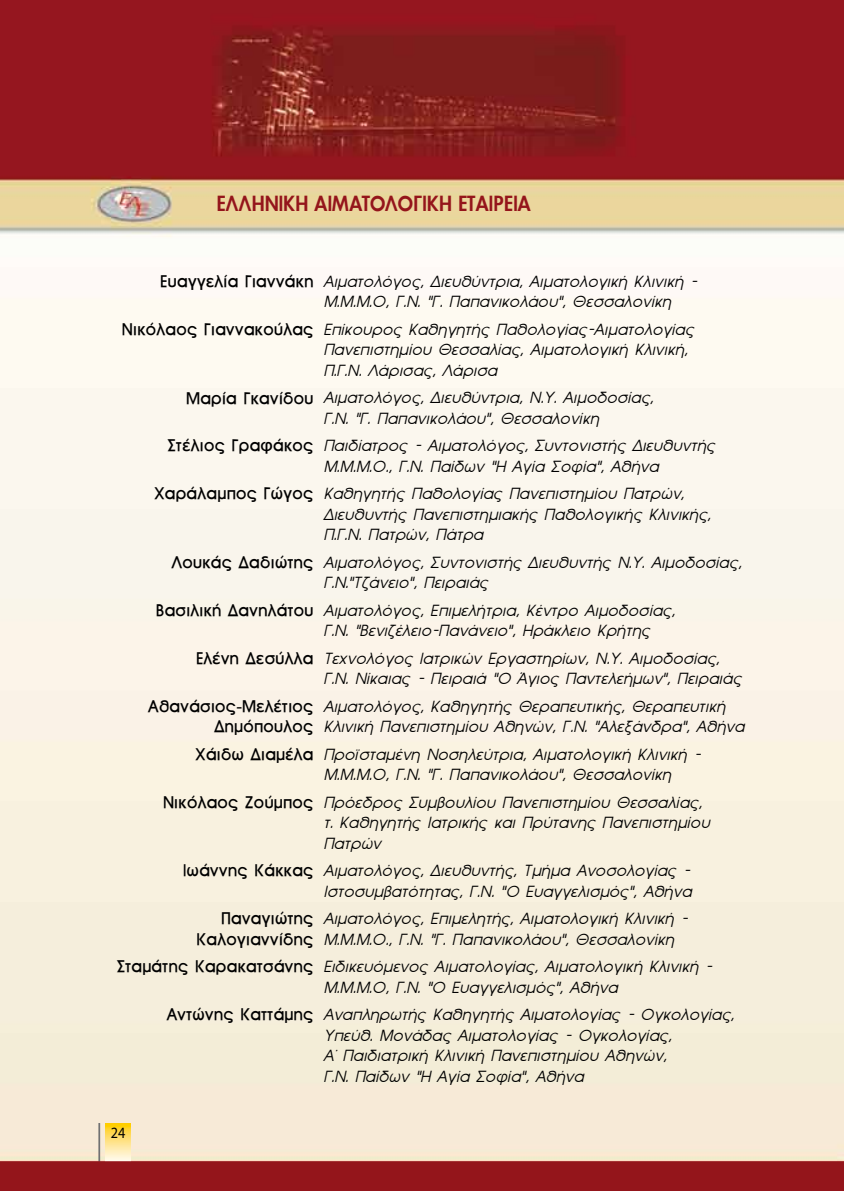
<style>
.page{position:relative;width:844px;height:1191px;background:#fff}
.page>*{position:absolute;margin:0;border:0;box-sizing:border-box;transform-origin:0 0}
.t1{font:24.5px "UB Future Bold";color:#94151b;scale:.9 1}
.t2{font:17.15px/20.5px "UB Front Italic";color:#000}
.t3{font:17.15px/20.5px "UB Front Bold";color:#000;text-align:right}
.t4{font:15.75px "Myriad Pro";color:#000;scale:.9 1}
.s1{font-family:"UB Front Bold"}
</style>
<div class="page">
<img style="left:0;top:0;width:844px;height:1191px">
<hr style="left:98px;top:1123px;width:2px;height:39px;background:#707172">
<svg style="left:106px;top:1123px;width:24px;height:38px"></svg>
<div style="left:0;top:1161px;width:843px;height:30px;background:#94151b"></div>
<h1 class="t1" style="left:216px;top:191px;width:350px">ΕΛΛΗΝΙΚΗ ΑΙΜΑΤΟΛΟΓΙΚΗ ΕΤΑΙΡΕΙΑ</h1>
<p class="t2" style="left:322px;top:271px;width:372px;text-indent:-163px"><span class="s1">Ευαγγελία Γιαννάκη</span> Αιματολόγος, Διευθύντρια, Αιματολογική Κλινική ‐<br>Μ.Μ.Μ.Ο, Γ.Ν. “Γ. Παπανικολάου”, Θεσσαλονίκη</p>
<p class="t2" style="left:322px;top:319px;width:372px;text-indent:-201px"><span class="s1">Νικόλαος Γιαννακούλας</span> Επίκουρος Καθηγητής Παθολογίας-Αιματολογίας<br>Πανεπιστημίου Θεσσαλίας, Αιματολογική Κλινική,<br>Π.Γ.Ν. Λάρισας, Λάρισα</p>
<p class="t2" style="left:322px;top:388px;width:331px;text-indent:-137px"><span class="s1">Μαρία Γκανίδου</span> Αιματολόγος, Διευθύντρια, Ν.Υ. Αιμοδοσίας,<br>Γ.Ν. “Γ. Παπανικολάου”, Θεσσαλονίκη</p>
<p class="t2" style="left:322px;top:435px;width:393px;text-indent:-156px"><span class="s1">Στέλιος Γραφάκος</span> Παιδίατρος - Αιματολόγος, Συντονιστής Διευθυντής<br>Μ.Μ.Μ.Ο., Γ.Ν. Παίδων “Η Αγία Σοφία”, Αθήνα</p>
<p class="t2" style="left:322px;top:483px;width:389px;text-indent:-169px"><span class="s1">Χαράλαμπος Γώγος</span> Καθηγητής Παθολογίας Πανεπιστημίου Πατρών,<br>Διευθυντής Πανεπιστημιακής Παθολογικής Κλινικής,<br>Π.Γ.Ν. Πατρών, Πάτρα</p>
<p class="t2" style="left:322px;top:552px;width:419px;text-indent:-151px"><span class="s1">Λουκάς Δαδιώτης</span> Αιματολόγος, Συντονιστής Διευθυντής Ν.Υ. Αιμοδοσίας,<br>Γ.Ν.“Τζάνειο”, Πειραιάς</p>
<p class="t2" style="left:322px;top:600px;width:353px;text-indent:-167px"><span class="s1">Βασιλική Δανηλάτου</span> Αιματολόγος, Επιμελήτρια, Κέντρο Αιμοδοσίας,<br>Γ.Ν. “Βενιζέλειο-Πανάνειο”, Ηράκλειο Κρήτης</p>
<p class="t2" style="left:322px;top:648px;width:419px;text-indent:-127px"><span class="s1">Ελένη Δεσύλλα</span> Τεχνολόγος Ιατρικών Εργαστηρίων, Ν.Υ. Αιμοδοσίας,<br>Γ.Ν. Νίκαιας - Πειραιά “Ο Άγιος Παντελεήμων”, Πειραιάς</p>
<p class="t3" style="left:147px;top:695px;width:167px">Αθανάσιος-Μελέτιος<br>Δημόπουλος</p>
<p class="t2" style="left:322px;top:696px;width:422px">Αιματολόγος, Καθηγητής Θεραπευτικής, Θεραπευτική<br>Κλινική Πανεπιστημίου Αθηνών, Γ.Ν. “Αλεξάνδρα”, Αθήνα</p>
<p class="t2" style="left:322px;top:744px;width:378px;text-indent:-128px"><span class="s1">Χάιδω Διαμέλα</span> Προϊσταμένη Νοσηλεύτρια, Αιματολογική Κλινική -<br>Μ.Μ.Μ.Ο, Γ.Ν. “Γ. Παπανικολάου”, Θεσσαλονίκη</p>
<p class="t2" style="left:322px;top:792px;width:388px;text-indent:-160px"><span class="s1">Νικόλαος Ζούμπος</span> Πρόεδρος Συμβουλίου Πανεπιστημίου Θεσσαλίας, τ. Καθηγητής Ιατρικής και Πρύτανης Πανεπιστημίου<br>Πατρών</p>
<p class="t2" style="left:182px;top:860px;width:510px;text-align:right"><span class="s1">Ιωάννης Κάκκας</span> Αιματολόγος, Διευθυντής, Τμήμα Ανοσολογίας -<br>Ιστοσυμβατότητας, Γ.Ν. “Ο Ευαγγελισμός”, Αθήνα</p>
<p class="t3" style="left:196px;top:908px;width:118px">Παναγιώτης<br>Καλογιαννίδης</p>
<p class="t2" style="left:322px;top:908px;width:365px">Αιματολόγος, Επιμελητής, Αιματολογική Κλινική -<br>Μ.Μ.Μ.Ο., Γ.Ν. “Γ. Παπανικολάου”, Θεσσαλονίκη</p>
<p class="t2" style="left:322px;top:956px;width:390px;text-indent:-206px"><span class="s1">Σταμάτης Καρακατσάνης</span> Ειδικευόμενος Αιματολογίας, Αιματολογική Κλινική -<br>Μ.Μ.Μ.Ο, Γ.Ν. “Ο Ευαγγελισμός”, Αθήνα</p>
<p class="t2" style="left:322px;top:1004px;width:412px;text-indent:-157px"><span class="s1">Αντώνης Καττάμης</span> Αναπληρωτής Καθηγητής Αιματολογίας - Ογκολογίας, Υπεύθ. Μονάδας Αιματολογίας - Ογκολογίας,<br>Α’ Παιδιατρική Κλινική Πανεπιστημίου Αθηνών,<br>Γ.Ν. Παίδων “Η Αγία Σοφία”, Αθήνα</p>
<p class="t4" style="left:111px;top:1122px;width:18px">24</p>
</div>
